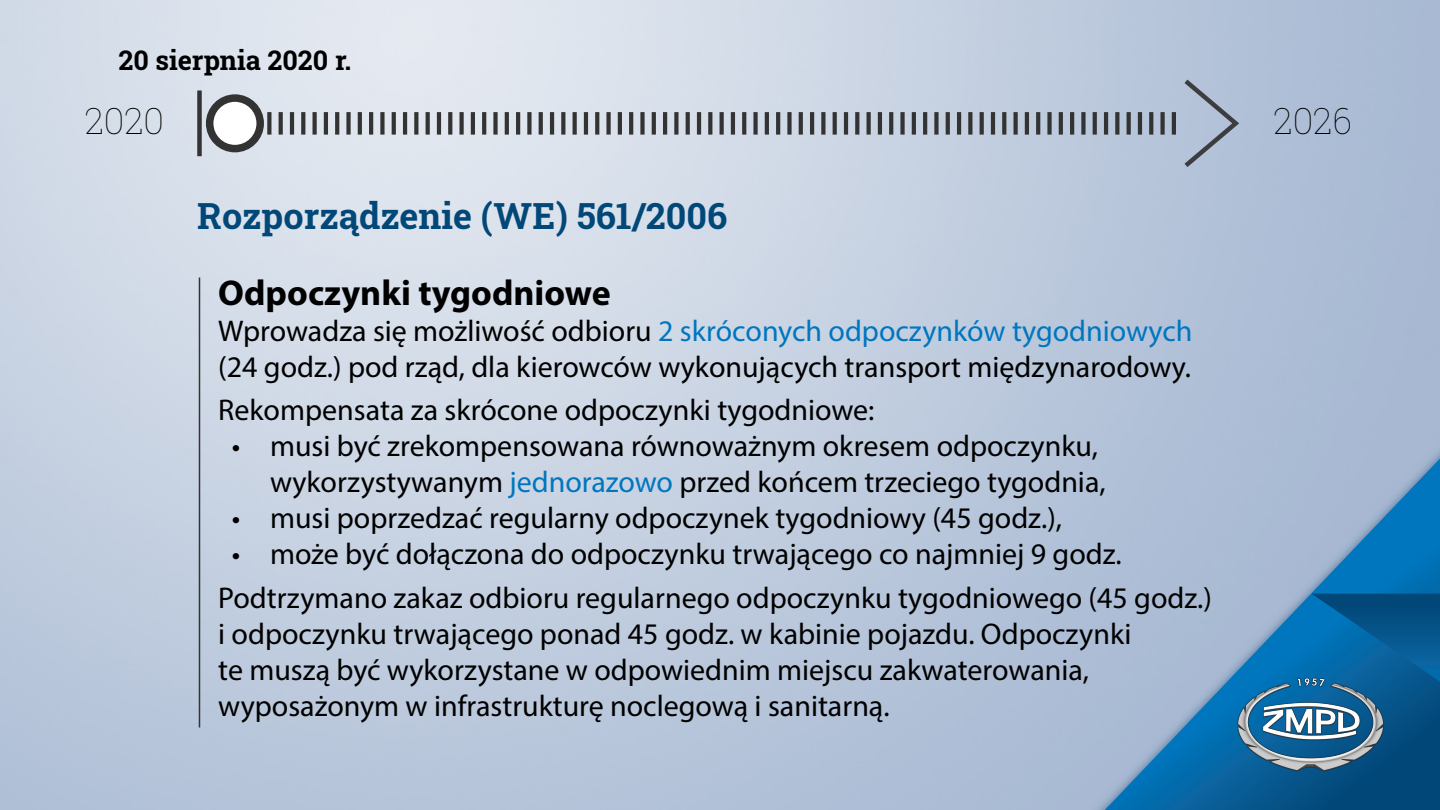
<style>
.page{position:relative;width:1440px;height:810px;background:#fff}
.page>*{position:absolute;margin:0;border:0;box-sizing:border-box;transform-origin:0 0}
.Tytuły_rozporzązenia{font:700 36px "Roboto Slab";color:#014879}
.t1{font:700 36px "Myriad Pro";color:#000}
.t2{font:100 36px "Roboto Slab";color:#000}
.t3{font:30px/36px "Myriad Pro";color:#000}
.data{font:700 27px "Roboto Slab";color:#000}
.s1{color:#0076bf}
</style>
<div class="page">
<img style="left:0;top:0;width:1440px;height:810px">
<svg style="left:1102px;top:455px;width:338px;height:355px"></svg>
<svg style="left:1312px;top:594px;width:128px;height:165px"></svg>
<img style="left:1232px;top:671px;width:156px;height:105px">
<hr style="left:199px;top:278px;width:1px;height:450px;background:#333">
<svg style="left:267px;top:112px;width:4px;height:23px"></svg>
<svg style="left:279px;top:112px;width:4px;height:23px"></svg>
<hr style="left:290px;top:112px;width:4px;height:23px;background:#333">
<svg style="left:301px;top:112px;width:4px;height:23px"></svg>
<svg style="left:313px;top:112px;width:4px;height:23px"></svg>
<hr style="left:324px;top:112px;width:4px;height:23px;background:#333">
<svg style="left:335px;top:112px;width:4px;height:23px"></svg>
<div style="left:346px;top:112px;width:5px;height:23px;background:#333"></div>
<hr style="left:358px;top:112px;width:4px;height:23px;background:#333">
<hr style="left:369px;top:112px;width:4px;height:23px;background:#333">
<div style="left:380px;top:112px;width:5px;height:23px;background:#333"></div>
<svg style="left:392px;top:112px;width:4px;height:23px"></svg>
<hr style="left:403px;top:112px;width:4px;height:23px;background:#333">
<svg style="left:414px;top:112px;width:4px;height:23px"></svg>
<svg style="left:426px;top:112px;width:4px;height:23px"></svg>
<hr style="left:437px;top:112px;width:4px;height:23px;background:#333">
<svg style="left:448px;top:112px;width:4px;height:23px"></svg>
<div style="left:459px;top:112px;width:5px;height:23px;background:#333"></div>
<hr style="left:471px;top:112px;width:4px;height:23px;background:#333">
<svg style="left:482px;top:112px;width:4px;height:23px"></svg>
<div style="left:493px;top:112px;width:5px;height:23px;background:#333"></div>
<svg style="left:505px;top:112px;width:4px;height:23px"></svg>
<hr style="left:516px;top:112px;width:4px;height:23px;background:#333">
<div style="left:527px;top:112px;width:5px;height:23px;background:#333"></div>
<svg style="left:539px;top:112px;width:4px;height:23px"></svg>
<hr style="left:550px;top:112px;width:4px;height:23px;background:#333">
<svg style="left:561px;top:112px;width:4px;height:23px"></svg>
<svg style="left:573px;top:112px;width:4px;height:23px"></svg>
<hr style="left:584px;top:112px;width:4px;height:23px;background:#333">
<svg style="left:595px;top:112px;width:4px;height:23px"></svg>
<div style="left:606px;top:112px;width:5px;height:23px;background:#333"></div>
<hr style="left:618px;top:112px;width:4px;height:23px;background:#333">
<svg style="left:629px;top:112px;width:4px;height:23px"></svg>
<div style="left:640px;top:112px;width:5px;height:23px;background:#333"></div>
<svg style="left:652px;top:112px;width:4px;height:23px"></svg>
<hr style="left:663px;top:112px;width:4px;height:23px;background:#333">
<div style="left:674px;top:112px;width:5px;height:23px;background:#333"></div>
<svg style="left:686px;top:112px;width:4px;height:23px"></svg>
<hr style="left:697px;top:112px;width:4px;height:23px;background:#333">
<svg style="left:708px;top:112px;width:4px;height:23px"></svg>
<svg style="left:720px;top:112px;width:4px;height:23px"></svg>
<hr style="left:731px;top:112px;width:4px;height:23px;background:#333">
<svg style="left:742px;top:112px;width:4px;height:23px"></svg>
<div style="left:753px;top:112px;width:5px;height:23px;background:#333"></div>
<hr style="left:765px;top:112px;width:4px;height:23px;background:#333">
<hr style="left:776px;top:112px;width:4px;height:23px;background:#333">
<div style="left:787px;top:112px;width:5px;height:23px;background:#333"></div>
<svg style="left:799px;top:112px;width:4px;height:23px"></svg>
<hr style="left:810px;top:112px;width:4px;height:23px;background:#333">
<div style="left:821px;top:112px;width:5px;height:23px;background:#333"></div>
<svg style="left:833px;top:112px;width:4px;height:23px"></svg>
<hr style="left:844px;top:112px;width:4px;height:23px;background:#333">
<svg style="left:855px;top:112px;width:4px;height:23px"></svg>
<svg style="left:867px;top:112px;width:4px;height:23px"></svg>
<hr style="left:878px;top:112px;width:4px;height:23px;background:#333">
<svg style="left:889px;top:112px;width:4px;height:23px"></svg>
<div style="left:900px;top:112px;width:5px;height:23px;background:#333"></div>
<hr style="left:912px;top:112px;width:4px;height:23px;background:#333">
<hr style="left:923px;top:112px;width:4px;height:23px;background:#333">
<div style="left:934px;top:112px;width:5px;height:23px;background:#333"></div>
<svg style="left:946px;top:112px;width:4px;height:23px"></svg>
<hr style="left:957px;top:112px;width:4px;height:23px;background:#333">
<svg style="left:968px;top:112px;width:4px;height:23px"></svg>
<svg style="left:980px;top:112px;width:4px;height:23px"></svg>
<hr style="left:991px;top:112px;width:4px;height:23px;background:#333">
<svg style="left:1002px;top:112px;width:4px;height:23px"></svg>
<svg style="left:1014px;top:112px;width:4px;height:23px"></svg>
<hr style="left:1025px;top:112px;width:4px;height:23px;background:#333">
<svg style="left:1036px;top:112px;width:4px;height:23px"></svg>
<div style="left:1047px;top:112px;width:5px;height:23px;background:#333"></div>
<hr style="left:1059px;top:112px;width:4px;height:23px;background:#333">
<hr style="left:1070px;top:112px;width:4px;height:23px;background:#333">
<div style="left:1081px;top:112px;width:5px;height:23px;background:#333"></div>
<svg style="left:1093px;top:112px;width:4px;height:23px"></svg>
<hr style="left:1104px;top:112px;width:4px;height:23px;background:#333">
<svg style="left:1115px;top:112px;width:4px;height:23px"></svg>
<svg style="left:1127px;top:112px;width:4px;height:23px"></svg>
<hr style="left:1138px;top:112px;width:4px;height:23px;background:#333">
<svg style="left:1149px;top:112px;width:4px;height:23px"></svg>
<div style="left:1160px;top:112px;width:5px;height:23px;background:#333"></div>
<hr style="left:1172px;top:112px;width:4px;height:23px;background:#333">
<div style="left:197px;top:90px;width:5px;height:66px;background:#333"></div>
<svg style="left:1180px;top:75px;width:63px;height:97px"></svg>
<div style="left:210px;top:98px;width:50px;height:51px;background:#fff;border-radius:50%"></div>
<div style="left:206px;top:94px;width:58px;height:58px;border:8px solid #333;border-radius:50%"></div>
<p class="data" style="left:118px;top:42px;width:234px">20 sierpnia 2020 r.</p>
<p class="t2" style="left:85px;top:96px;width:81px">2020</p>
<p class="t2" style="left:1274px;top:96px;width:80px">2026</p>
<p class="Tytuły_rozporzązenia" style="left:197px;top:192px;width:531px">Rozporządzenie (WE) 561/2006</p>
<p class="t1" style="left:218px;top:269px;width:394px">Odpoczynki tygodniowe</p>
<p class="t3" style="left:218px;top:312px;width:976px">Wprowadza się możliwość odbioru <span class="s1">2 skróconych odpoczynków tygodniowych </span>(24 godz.) pod rząd, dla kierowców wykonujących transport międzynarodowy.</p>
<p class="t3" style="left:218px;top:391px;width:658px">Rekompensata za skrócone odpoczynki tygodniowe:</p>
<p class="t3" style="left:232px;top:427px;width:875px;text-align:right">• musi być zrekompensowana równoważnym okresem odpoczynku, wykorzystywanym <span class="s1">jednorazowo</span> przed końcem trzeciego tygodnia,</p>
<p class="t3" style="left:232px;top:499px;width:832px">• musi poprzedzać regularny odpoczynek tygodniowy (45 godz.),</p>
<p class="t3" style="left:232px;top:535px;width:892px">• może być dołączona do odpoczynku trwającego co najmniej 9 godz.</p>
<p class="t3" style="left:218px;top:579px;width:995px">Podtrzymano zakaz odbioru regularnego odpoczynku tygodniowego (45 godz.) i odpoczynku trwającego ponad 45 godz. w kabinie pojazdu. Odpoczynki<br>te muszą być wykorzystane w odpowiednim miejscu zakwaterowania, wyposażonym w infrastrukturę noclegową i sanitarną.</p>
</div>
